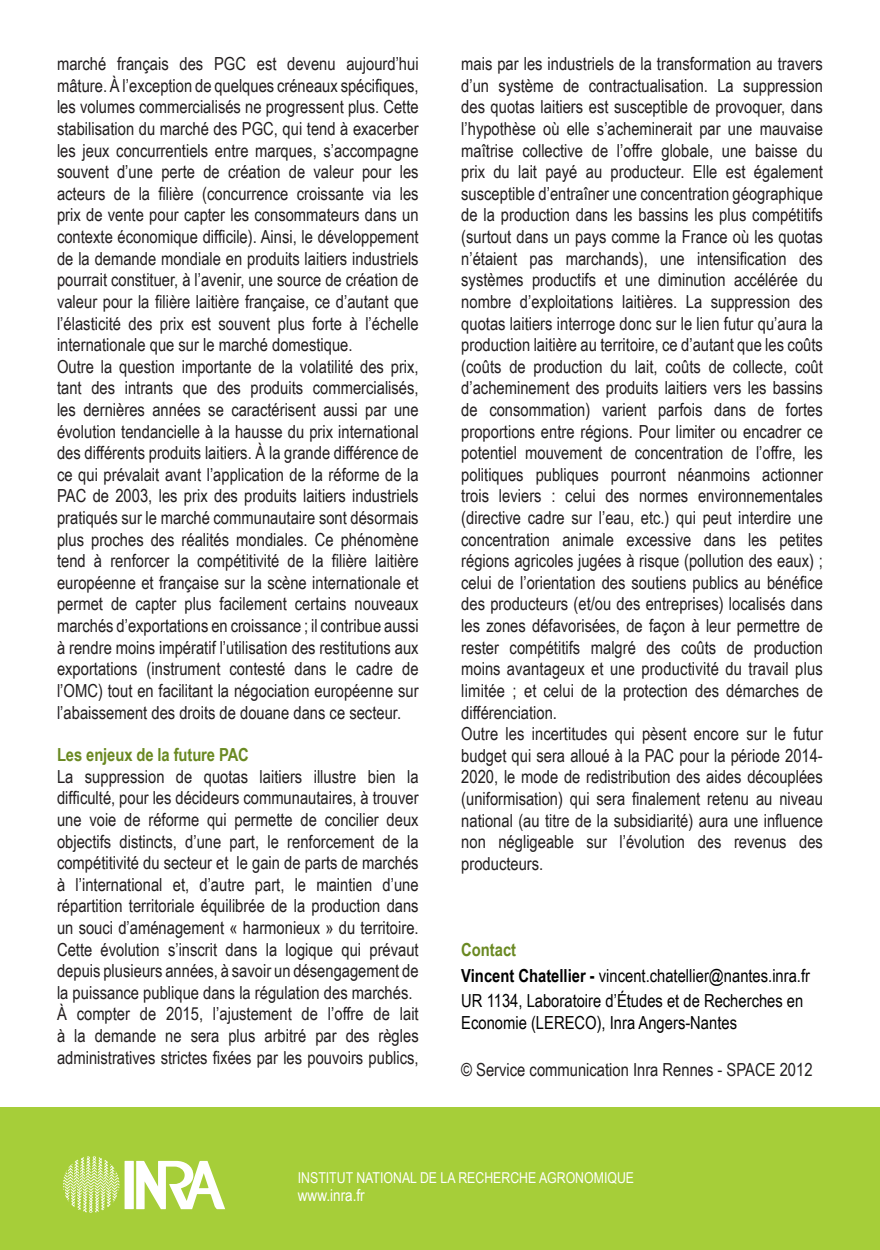
<style>
.page{position:relative;width:880px;height:1250px;background:#fff}
.page>*{position:absolute;margin:0;border:0;box-sizing:border-box;transform-origin:0 0}
.t1{font:18px/21.6px "Arial Narrow";color:#231f20;text-align:justify}
.t2{font:18px/21.6px "Arial Narrow";color:#000}
.t3{font:700 18px "Arial Narrow";letter-spacing:-.005em;color:#6a8922}
.t4{font:16.5px "Arial Narrow";color:#fff}
.t5{font:15px "Arial Narrow";color:#fff}
.s1{font-weight:700}
</style>
<div class="page">
<div style="left:0;top:1107px;width:879px;height:142px;background:#a6ce39"></div>
<svg style="left:63px;top:1156px;width:56px;height:56px"></svg>
<div style="left:124px;top:1160px;width:10px;height:48px;background:#fff"></div>
<svg style="left:136px;top:1160px;width:89px;height:49px"></svg>
<p class="t1" style="left:57px;top:52px;width:363px">marché français des PGC est devenu aujourd’hui mâture. À l’exception de quelques créneaux spécifiques, les volumes commercialisés ne progressent plus. Cette stabilisation du marché des PGC, qui tend à exacerber les jeux concurrentiels entre marques, s’accompagne souvent d’une perte de création de valeur pour les acteurs de la filière (concurrence croissante via les prix de vente pour capter les consommateurs dans un contexte économique difficile). Ainsi, le développement de la demande mondiale en produits laitiers industriels pourrait constituer, à l’avenir, une source de création de valeur pour la filière laitière française, ce d’autant que l’élasticité des prix est souvent plus forte à l’échelle internationale que sur le marché domestique.</p>
<p class="t1" style="left:57px;top:355px;width:363px">Outre la question importante de la volatilité des prix, tant des intrants que des produits commercialisés, les dernières années se caractérisent aussi par une évolution tendancielle à la hausse du prix international des différents produits laitiers. À la grande différence de ce qui prévalait avant l’application de la réforme de la PAC de 2003, les prix des produits laitiers industriels pratiqués sur le marché communautaire sont désormais plus proches des réalités mondiales. Ce phénomène tend à renforcer la compétitivité de la filière laitière européenne et française sur la scène internationale et permet de capter plus facilement certains nouveaux marchés d’exportations en croissance ; il contribue aussi à rendre moins impératif l’utilisation des restitutions aux exportations (instrument contesté dans le cadre de l’OMC) tout en facilitant la négociation européenne sur l’abaissement des droits de douane dans ce secteur.</p>
<p class="t3" style="left:57px;top:741px;width:193px">Les enjeux de la future PAC</p>
<p class="t1" style="left:57px;top:765px;width:363px">La suppression de quotas laitiers illustre bien la difficulté, pour les décideurs communautaires, à trouver une voie de réforme qui permette de concilier deux objectifs distincts, d’une part, le renforcement de la compétitivité du secteur et le gain de parts de marchés à l’international et, d’autre part, le maintien d’une répartition territoriale équilibrée de la production dans un souci d’aménagement « harmonieux » du territoire.<br>Cette évolution s’inscrit dans la logique qui prévaut depuis plusieurs années, à savoir un désengagement de la puissance publique dans la régulation des marchés.</p>
<p class="t1" style="left:57px;top:1002px;width:363px">À compter de 2015, l’ajustement de l’offre de lait à la demande ne sera plus arbitré par des règles administratives strictes fixées par les pouvoirs publics,</p>
<p class="t1" style="left:461px;top:52px;width:363px">mais par les industriels de la transformation au travers d’un système de contractualisation. La suppression des quotas laitiers est susceptible de provoquer, dans l’hypothèse où elle s’acheminerait par une mauvaise maîtrise collective de l’offre globale, une baisse du prix du lait payé au producteur. Elle est également susceptible d’entraîner une concentration géographique de la production dans les bassins les plus compétitifs (surtout dans un pays comme la France où les quotas n’étaient pas marchands), une intensification des systèmes productifs et une diminution accélérée du nombre d’exploitations laitières. La suppression des quotas laitiers interroge donc sur le lien futur qu’aura la production laitière au territoire, ce d’autant que les coûts (coûts de production du lait, coûts de collecte, coût d’acheminement des produits laitiers vers les bassins de consommation) varient parfois dans de fortes proportions entre régions. Pour limiter ou encadrer ce potentiel mouvement de concentration de l’offre, les politiques publiques pourront néanmoins actionner trois leviers : celui des normes environnementales (directive cadre sur l’eau, etc.) qui peut interdire une concentration animale excessive dans les petites régions agricoles jugées à risque (pollution des eaux) ; celui de l’orientation des soutiens publics au bénéfice des producteurs (et/ou des entreprises) localisés dans les zones défavorisées, de façon à leur permettre de rester compétitifs malgré des coûts de production moins avantageux et une productivité du travail plus limitée ; et celui de la protection des démarches de différenciation.</p>
<p class="t1" style="left:461px;top:722px;width:363px">Outre les incertitudes qui pèsent encore sur le futur budget qui sera alloué à la PAC pour la période 2014- 2020, le mode de redistribution des aides découplées (uniformisation) qui sera finalement retenu au niveau national (au titre de la subsidiarité) aura une influence non négligeable sur l’évolution des revenus des producteurs.</p>
<p class="t3" style="left:461px;top:935px;width:56px">Contact</p>
<p class="t2" style="left:461px;top:963px;width:350px"><span class="s1">Vincent Chatellier -</span> vincent.chatellier@nantes.inra.fr</p>
<p class="t2" style="left:461px;top:989px;width:343px">UR 1134, Laboratoire d’Études et de Recherches en<br>Economie (LERECO), Inra Angers-Nantes</p>
<p class="t1" style="left:461px;top:1058px;width:353px">© Service communication Inra Rennes - SPACE 2012</p>
<p class="t5" style="left:298px;top:1166px;width:338px">INSTITUT NATIONAL DE LA RECHERCHE AGRONOMIQUE</p>
<p class="t4" style="left:298px;top:1182px;width:68px">www.inra.fr</p>
</div>
